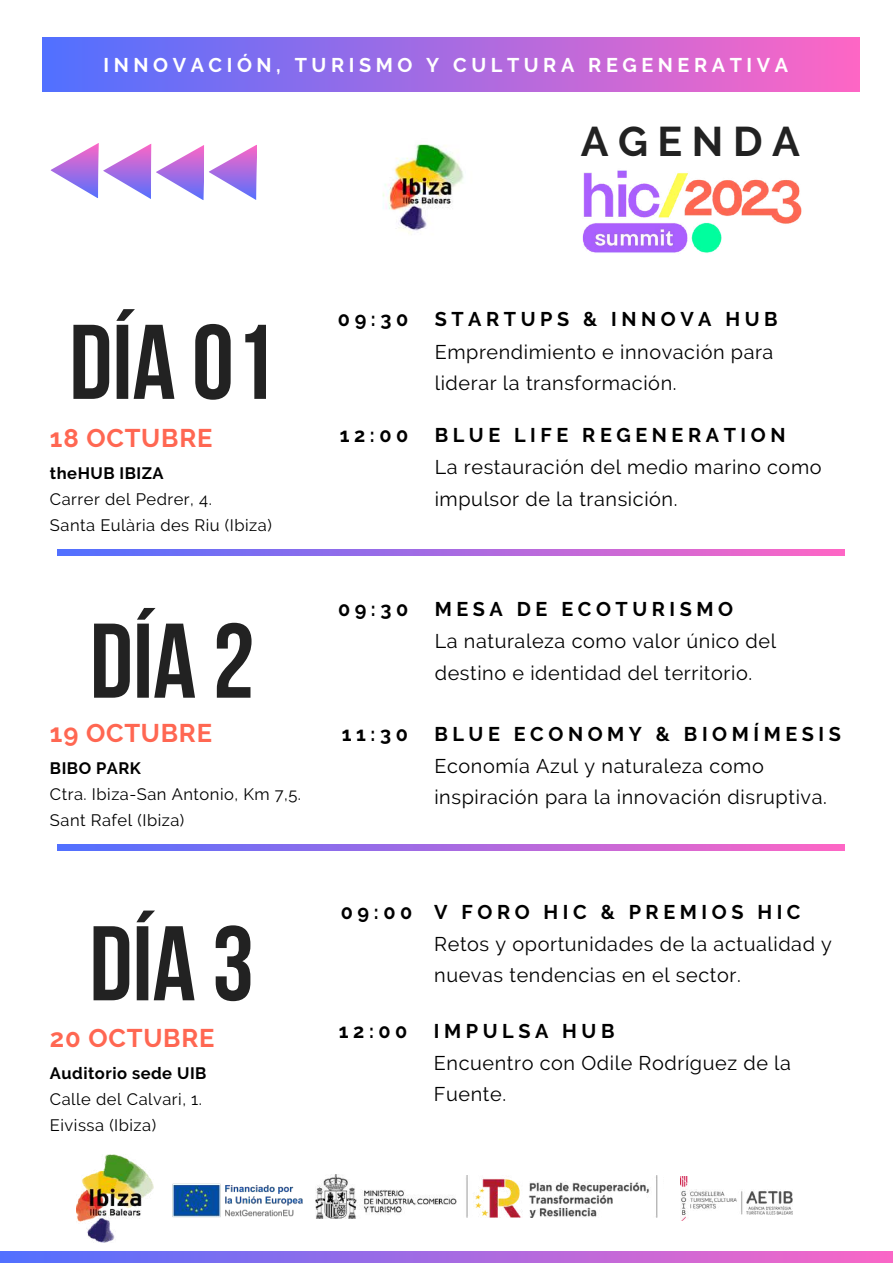
<style>
.page{position:relative;width:893px;height:1264px;background:#fff}
.page>*{position:absolute;margin:0;border:0;box-sizing:border-box;transform-origin:0 0}
.t1{font:700 105.75px "Bebas Neue";color:#222}
.t2{font:700 41.25px "Raleway";letter-spacing:.23em;color:#222}
.t3{font:700 25.5px "Raleway";letter-spacing:.03em;color:#ff6752}
.t4{font:19.8px/31.5px "Raleway";letter-spacing:.03em;color:#000}
.t5{font:700 19.8px "Raleway";letter-spacing:.23em;color:#000}
.t6{font:700 19.8px "Raleway";letter-spacing:.23em;color:#fff}
.t7{font:16.5px/25.8px "Raleway";letter-spacing:.03em;color:#000}
.t8{font:700 16.5px "Raleway";letter-spacing:.03em;color:#000}
</style>
<div class="page">
<div style="left:43px;top:38px;width:816px;height:54px;background:linear-gradient(to right,#5170ff,#fe66c5)"></div>
<svg style="left:50px;top:143px;width:207px;height:57px"></svg>
<svg style="left:57px;top:550px;width:787px;height:5px;background:#a76be1"></svg>
<svg style="left:57px;top:844px;width:787px;height:6px;background:#a76be1"></svg>
<img style="left:77px;top:1154px;width:76px;height:88px">
<img style="left:315px;top:1174px;width:141px;height:44px">
<img style="left:172px;top:1183px;width:131px;height:35px">
<img style="left:466px;top:1175px;width:192px;height:42px">
<img style="left:680px;top:1176px;width:112px;height:44px">
<img style="left:582px;top:170px;width:220px;height:83px">
<img style="left:370px;top:133px;width:112px;height:112px;border-radius:50%">
<svg style="left:0;top:1251px;width:892px;height:11px;background:#a46be2"></svg>
<p class="t6" style="left:104px;top:53px;width:686px">INNOVACIÓN, TURISMO Y CULTURA REGENERATIVA</p>
<h2 class="t2" style="left:581px;top:118px;width:220px">AGENDA</h2>
<h1 class="t1" style="left:69px;top:319px;width:208px">DÍA 01</h1>
<p class="t3" style="left:50px;top:423px;width:164px">18 OCTUBRE</p>
<p class="t8" style="left:50px;top:463px;width:115px">theHUB IBIZA</p>
<p class="t7" style="left:50px;top:486px;width:223px">Carrer del Pedrer, 4.<br>Santa Eulària des Riu (Ibiza)</p>
<h1 class="t1" style="left:90px;top:618px;width:166px">DÍA 2</h1>
<p class="t3" style="left:50px;top:718px;width:163px">19 OCTUBRE</p>
<p class="t8" style="left:50px;top:758px;width:92px">BIBO PARK</p>
<p class="t7" style="left:50px;top:781px;width:252px">Ctra. Ibiza-San Antonio, Km 7,5.<br>Sant Rafel (Ibiza)</p>
<h1 class="t1" style="left:89px;top:921px;width:166px">DÍA 3</h1>
<p class="t3" style="left:50px;top:1023px;width:166px">20 OCTUBRE</p>
<p class="t8" style="left:50px;top:1063px;width:158px">Auditorio sede UIB</p>
<p class="t7" style="left:50px;top:1085px;width:153px">Calle del Calvari, 1.<br>Eivissa (Ibiza)</p>
<p class="t5" style="left:338px;top:308px;width:72px">09:30</p>
<p class="t5" style="left:434px;top:308px;width:344px">STARTUPS &amp; INNOVA HUB</p>
<p class="t4" style="left:434px;top:336px;width:340px">Emprendimiento e innovación para liderar la transformación.</p>
<p class="t5" style="left:340px;top:423px;width:70px">12:00</p>
<p class="t5" style="left:434px;top:423px;width:352px">BLUE LIFE REGENERATION</p>
<p class="t4" style="left:434px;top:451px;width:388px">La restauración del medio marino como impulsor de la transición.</p>
<p class="t5" style="left:338px;top:597px;width:72px">09:30</p>
<p class="t5" style="left:434px;top:597px;width:300px">MESA DE ECOTURISMO</p>
<p class="t4" style="left:434px;top:625px;width:343px">La naturaleza como valor único del destino e identidad del territorio.</p>
<p class="t5" style="left:342px;top:722px;width:67px">11:30</p>
<p class="t5" style="left:434px;top:722px;width:408px">BLUE ECONOMY &amp; BIOMÍMESIS</p>
<p class="t4" style="left:434px;top:750px;width:394px">Economía Azul y naturaleza como inspiración para la innovación disruptiva.</p>
<p class="t5" style="left:341px;top:900px;width:461px">09:00 V FORO HIC &amp; PREMIOS HIC</p>
<p class="t4" style="left:434px;top:928px;width:399px">Retos y oportunidades de la actualidad y nuevas tendencias en el sector.</p>
<p class="t5" style="left:339px;top:1019px;width:70px">12:00</p>
<p class="t5" style="left:434px;top:1019px;width:182px">IMPULSA HUB</p>
<p class="t4" style="left:434px;top:1047px;width:358px">Encuentro con Odile Rodríguez de la<br>Fuente.</p>
</div>
